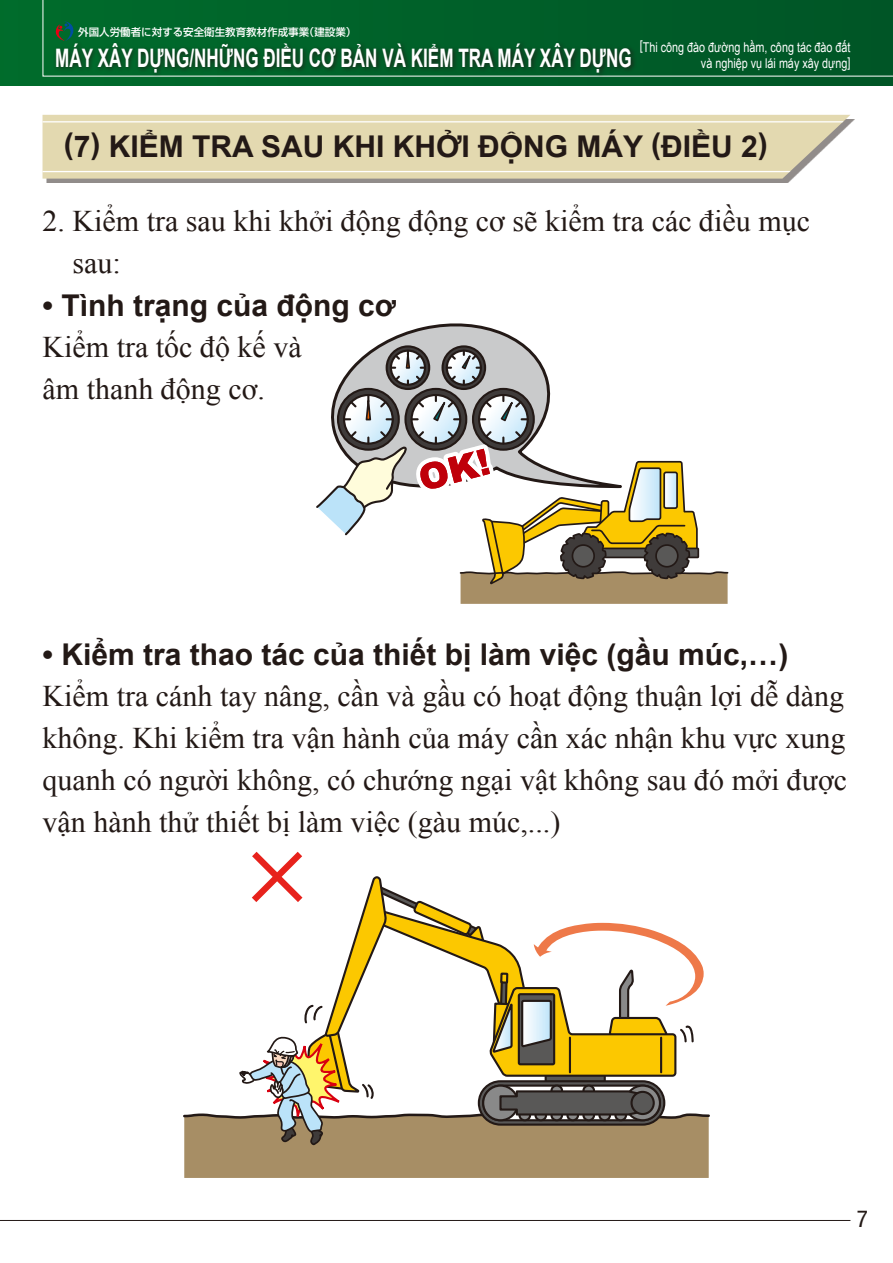
<style>
.page{position:relative;width:893px;height:1263px;background:#fff}
.page>*{position:absolute;margin:0;border:0;box-sizing:border-box;transform-origin:0 0}
.t1{font:30px/42px "Times New Roman";color:#231916}
.t2{font:700 30px "Arial";color:#231916}
.t3{font:700 25.5px "Arial";color:#fff;scale:.67 1}
.t4{font:condensed 23.4px "Helvetica Neue LT Std";color:#231916}
.t5{font:13.5px/16.5px "Arial";color:#fff;text-align:right;scale:.8 1}
.t6{font:500 10.5px "Shin Go Pro";color:#fff}
</style>
<div class="page">
<hr style="left:0;top:1220px;width:850px;height:1px;background:#231916">
<div style="left:0;top:0;width:893px;height:85px;background:linear-gradient(to right,#006c2c,#005526)"></div>
<svg style="left:0;top:0;width:1px;height:77px"></svg>
<svg style="left:42px;top:0;width:851px;height:77px;background:#025f2a"></svg>
<svg style="left:331px;top:323px;width:220px;height:165px"></svg>
<svg style="left:316px;top:429px;width:93px;height:107px"></svg>
<svg style="left:416px;top:429px;width:312px;height:175px"></svg>
<div style="left:656px;top:545px;width:22px;height:22px;background:#595857;border-radius:50%"></div>
<div style="left:655px;top:544px;width:24px;height:24px;border:2px solid #231916;border-radius:50%"></div>
<svg style="left:183px;top:852px;width:527px;height:326px"></svg>
<div style="left:54px;top:40px;width:583px;height:38px;background:#231916;opacity:.75"></div>
<svg style="left:56px;top:21px;width:17px;height:20px"></svg>
<div style="left:47px;top:119px;width:808px;height:64px;background:#231916;opacity:.5"></div>
<svg style="left:43px;top:115px;width:807px;height:64px;background:#e2d9b2"></svg>
<svg style="left:43px;top:121px;width:801px;height:1px"></svg>
<svg style="left:43px;top:171px;width:748px;height:1px"></svg>
<p class="t6" style="left:78px;top:23px;width:280px">外国人労働者に対する安全衛生教育教材作成事業（建設業）</p>
<p class="t3" style="left:55px;top:41px;width:862px">MÁY XÂY DỰNG/NHỮNG ĐIỀU CƠ BẢN VÀ KIỂM TRA MÁY XÂY DỰNG</p>
<p class="t5" style="left:640px;top:39px;width:265px">[Thi công đào đường hầm, công tác đào đất và nghiệp vụ lái máy xây dựng]</p>
<p class="t2" style="left:64px;top:127px;width:705px">(7) KIỂM TRA SAU KHI KHỞI ĐỘNG MÁY (ĐIỀU 2)</p>
<p class="t1" style="left:73px;top:200px;width:739px;text-indent:-30px">2. Kiểm tra sau khi khởi động động cơ sẽ kiểm tra các điều mục sau:</p>
<p class="t2" style="left:43px;top:285px;width:355px">• Tình trạng của động cơ</p>
<p class="t1" style="left:43px;top:326px;width:261px">Kiểm tra tốc độ kế và âm thanh động cơ.</p>
<p class="t2" style="left:43px;top:634px;width:747px">• Kiểm tra thao tác của thiết bị làm việc (gầu múc,…)</p>
<p class="t1" style="left:43px;top:674px;width:806px;text-align:justify">Kiểm tra cánh tay nâng, cần và gầu có hoạt động thuận lợi dễ dàng không. Khi kiểm tra vận hành của máy cần xác nhận khu vực xung quanh có người không, có chướng ngại vật không sau đó mởi được vận hành thử thiết bị làm việc (gàu múc,...)</p>
<p class="t4" style="left:857px;top:1205px;width:13px">7</p>
</div>
